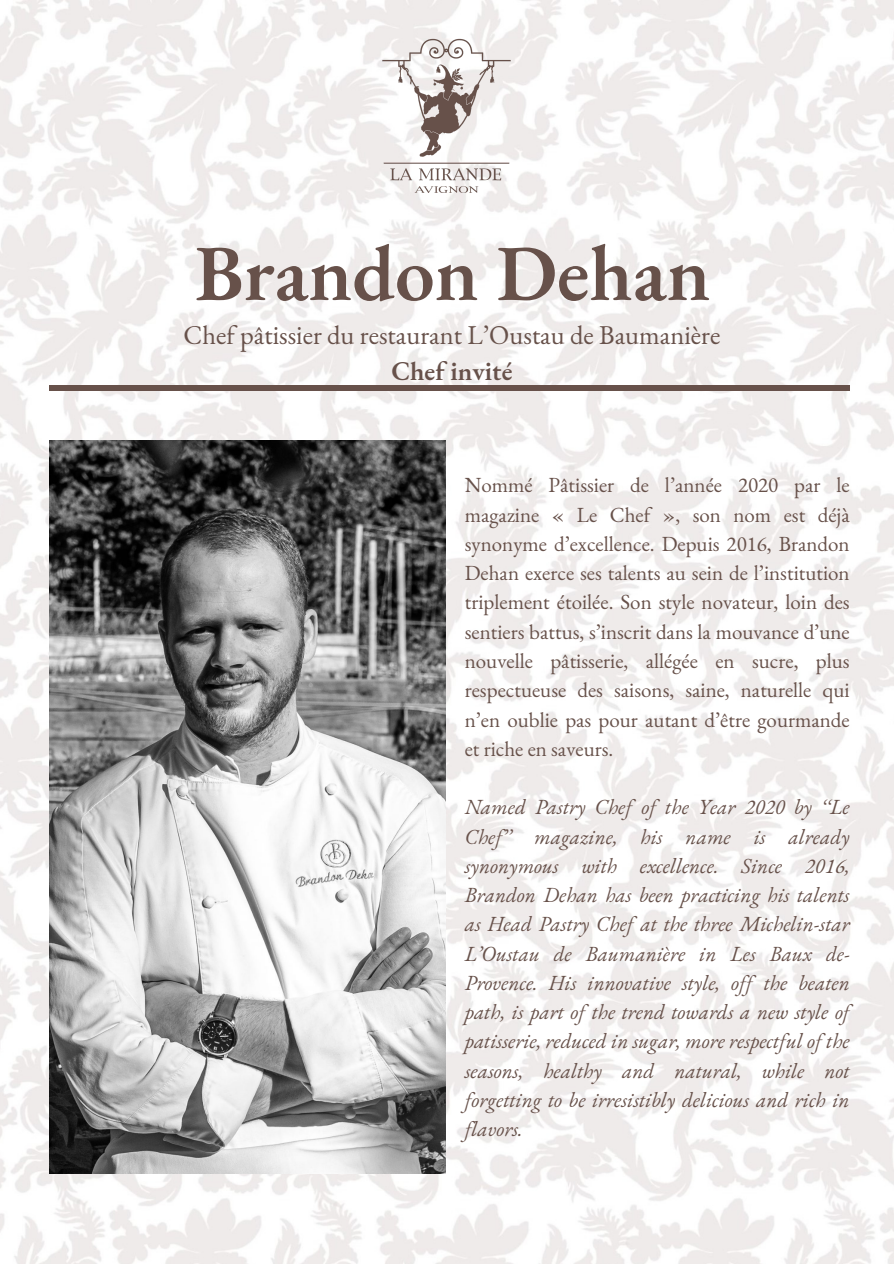
<style>
.page{position:relative;width:894px;height:1264px;background:#fff}
.page>*{position:absolute;margin:0;border:0;box-sizing:border-box;transform-origin:0 0}
.t1{font:600 79.35px "EB Garamond";color:#67514a}
.t2{font:26.4px "EB Garamond";color:#67514a}
.t3{font:600 26.4px "EB Garamond";color:#67514a}
.t4{font:italic 21px/29.2px "EB Garamond";color:#67514a;text-align:justify}
.t5{font:21px/29.2px "EB Garamond";color:#67514a;text-align:justify}
</style>
<div class="page">
<img style="left:0;top:0;width:893px;height:1263px">
<div style="left:49px;top:385px;width:800px;height:6px;background:#67514a"></div>
<img style="left:381px;top:38px;width:130px;height:154px">
<img style="left:49px;top:441px;width:396px;height:732px">
<p class="t1" style="left:195px;top:220px;width:517px">Brandon Dehan</p>
<p class="t2" style="left:183px;top:317px;width:538px">Chef pâtissier du restaurant L’Oustau de Baumanière</p>
<p class="t3" style="left:391px;top:353px;width:123px">Chef invité</p>
<p class="t5" style="left:464px;top:470px;width:386px">Nommé Pâtissier de l’année 2020 par le magazine « Le Chef », son nom est déjà synonyme d’excellence. Depuis 2016, Brandon Dehan exerce ses talents au sein de l’institution triplement étoilée. Son style novateur, loin des sentiers battus, s’inscrit dans la mouvance d’une nouvelle pâtisserie, allégée en sucre, plus respectueuse des saisons, saine, naturelle qui n’en oublie pas pour autant d’être gourmande et riche en saveurs.</p>
<p class="t4" style="left:464px;top:792px;width:386px">Named Pastry Chef of the Year 2020 by ‘‘Le Chef’’ magazine, his name is already synonymous with excellence. Since 2016, Brandon Dehan has been practicing his talents as Head Pastry Chef at the three Michelin-star L’Oustau de Baumanière in Les Baux de-Provence. His innovative style, of the beaten path, is part of the trend towards a new style of patisserie, reduced in sugar, more respectful of the seasons, healthy and natural, while not forgetting to be irresistibly delicious and rich in flavors.</p>
</div>
